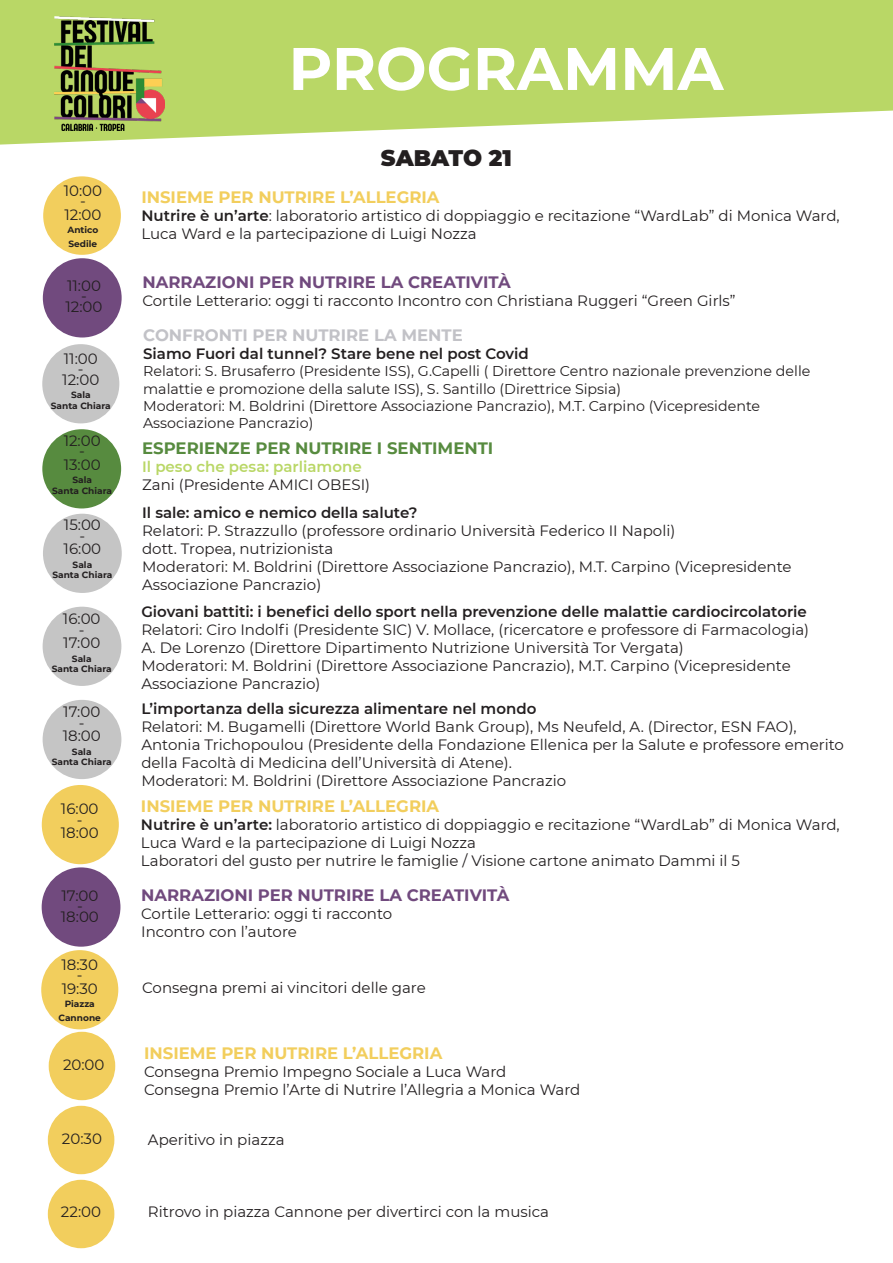
<style>
.page{position:relative;width:893px;height:1263px;background:#fff}
.page>*{position:absolute;margin:0;border:0;box-sizing:border-box;transform-origin:0 0}
.t1{font:700 60px "Montserrat";color:#fff}
.t2{font:900 22.5px "Montserrat";color:#231f20}
.t3{font:700 16.5px "Montserrat";color:#f2ce5d}
.t4{font:700 16.5px "Montserrat";color:#714a7e}
.t5{font:700 16.5px "Montserrat";color:#578b3f}
.t6{font:700 16.5px "Montserrat";color:#c2c2c7}
.t7{font:15px/18px "Montserrat";color:#231f20}
.t8{font:600 15px "Montserrat";color:#231f20}
.t9{font:600 15px "Montserrat";color:#b9d766}
.t10{font:14.25px/17.1px "Montserrat";color:#231f20}
.t11{font:700 9px "Montserrat";color:#231f20}
.s1{font-weight:600}
</style>
<div class="page">
<svg style="left:0;top:0;width:893px;height:145px;background:#c2dc7a"></svg>
<img style="left:54px;top:17px;width:110px;height:113px">
<div style="left:43px;top:176px;width:78px;height:79px;background:#f2ce5d;border-radius:50%"></div>
<div style="left:42px;top:344px;width:77px;height:79px;background:#c5c5c5;border-radius:50%"></div>
<div style="left:43px;top:514px;width:79px;height:79px;background:#c5c5c5;border-radius:50%"></div>
<div style="left:43px;top:607px;width:78px;height:79px;background:#c5c5c5;border-radius:50%"></div>
<div style="left:43px;top:700px;width:78px;height:79px;background:#c5c5c5;border-radius:50%"></div>
<div style="left:42px;top:867px;width:78px;height:80px;background:#714a7e;border-radius:50%"></div>
<div style="left:42px;top:785px;width:77px;height:79px;background:#f2ce5d;border-radius:50%"></div>
<div style="left:41px;top:950px;width:77px;height:79px;background:#f2ce5d;border-radius:50%"></div>
<div style="left:49px;top:1032px;width:66px;height:68px;background:#f2ce5d;border-radius:50%"></div>
<div style="left:48px;top:1106px;width:66px;height:68px;background:#f2ce5d;border-radius:50%"></div>
<div style="left:48px;top:1180px;width:66px;height:68px;background:#f2ce5d;border-radius:50%"></div>
<div style="left:43px;top:258px;width:79px;height:79px;background:#714a7e;border-radius:50%"></div>
<div style="left:42px;top:429px;width:79px;height:79px;background:#578b3f;border-radius:50%"></div>
<p class="t7" style="left:64px;top:181px;width:40px">10:00</p>
<p class="t7" style="left:80px;top:191px;width:7px">-</p>
<p class="t7" style="left:64px;top:205px;width:38px">12:00</p>
<p class="t11" style="left:67px;top:223px;width:32px">Antico</p>
<p class="t11" style="left:69px;top:237px;width:30px">Sedile</p>
<p class="t7" style="left:67px;top:276px;width:35px">11:00</p>
<p class="t7" style="left:81px;top:286px;width:7px">-</p>
<p class="t7" style="left:66px;top:297px;width:38px">12:00</p>
<p class="t7" style="left:64px;top:349px;width:35px">11:00</p>
<p class="t7" style="left:78px;top:359px;width:7px">-</p>
<p class="t7" style="left:62px;top:370px;width:38px">12:00</p>
<p class="t11" style="left:71px;top:389px;width:21px">Sala</p>
<p class="t11" style="left:51px;top:399px;width:61px">Santa Chiara</p>
<p class="t7" style="left:64px;top:431px;width:38px">12:00</p>
<p class="t7" style="left:79px;top:441px;width:7px">-</p>
<p class="t7" style="left:64px;top:455px;width:38px">13:00</p>
<p class="t11" style="left:72px;top:474px;width:21px">Sala</p>
<p class="t11" style="left:52px;top:484px;width:61px">Santa Chiara</p>
<p class="t7" style="left:64px;top:515px;width:38px">15:00</p>
<p class="t7" style="left:80px;top:526px;width:7px">-</p>
<p class="t7" style="left:64px;top:539px;width:39px">16:00</p>
<p class="t11" style="left:73px;top:558px;width:21px">Sala</p>
<p class="t11" style="left:52px;top:569px;width:61px">Santa Chiara</p>
<p class="t7" style="left:63px;top:609px;width:39px">16:00</p>
<p class="t7" style="left:79px;top:620px;width:7px">-</p>
<p class="t7" style="left:63px;top:633px;width:38px">17:00</p>
<p class="t11" style="left:72px;top:652px;width:21px">Sala</p>
<p class="t11" style="left:52px;top:662px;width:61px">Santa Chiara</p>
<p class="t7" style="left:63px;top:702px;width:38px">17:00</p>
<p class="t7" style="left:79px;top:713px;width:7px">-</p>
<p class="t7" style="left:63px;top:726px;width:40px">18:00</p>
<p class="t11" style="left:72px;top:745px;width:21px">Sala</p>
<p class="t11" style="left:52px;top:755px;width:61px">Santa Chiara</p>
<p class="t7" style="left:61px;top:799px;width:39px">16:00</p>
<p class="t7" style="left:77px;top:810px;width:7px">-</p>
<p class="t7" style="left:61px;top:823px;width:40px">18:00</p>
<p class="t7" style="left:61px;top:886px;width:38px">17:00</p>
<p class="t7" style="left:77px;top:896px;width:7px">-</p>
<p class="t7" style="left:61px;top:907px;width:40px">18:00</p>
<p class="t7" style="left:61px;top:955px;width:38px">18:30</p>
<p class="t7" style="left:77px;top:965px;width:7px">-</p>
<p class="t7" style="left:62px;top:979px;width:38px">19:30</p>
<p class="t11" style="left:65px;top:998px;width:32px">Piazza</p>
<p class="t11" style="left:59px;top:1011px;width:44px">Cannone</p>
<p class="t7" style="left:63px;top:1055px;width:43px">20:00</p>
<p class="t7" style="left:62px;top:1129px;width:41px">20:30</p>
<p class="t7" style="left:61px;top:1202px;width:42px">22:00</p>
<p class="t1" style="left:289px;top:25px;width:436px">PROGRAMMA</p>
<p class="t2" style="left:381px;top:141px;width:133px">SABATO 21</p>
<p class="t3" style="left:141px;top:185px;width:300px">INSIEME PER NUTRIRE L’ALLEGRIA</p>
<p class="t7" style="left:141px;top:206px;width:700px"><span class="s1">Nutrire è un’arte</span>: laboratorio artistico di doppiaggio e recitazione “WardLab” di Monica Ward,<br>Luca Ward e la partecipazione di Luigi Nozza</p>
<p class="t4" style="left:142px;top:271px;width:370px">NARRAZIONI PER NUTRIRE LA CREATIVITÀ</p>
<p class="t7" style="left:142px;top:292px;width:595px">Cortile Letterario: oggi ti racconto Incontro con Christiana Ruggeri “Green Girls”</p>
<p class="t6" style="left:143px;top:324px;width:321px">CONFRONTI PER NUTRIRE LA MENTE</p>
<p class="t8" style="left:143px;top:343px;width:387px">Siamo Fuori dal tunnel? Stare bene nel post Covid</p>
<p class="t10" style="left:143px;top:362px;width:669px">Relatori: S. Brusaferro (Presidente ISS), G.Capelli ( Direttore Centro nazionale prevenzione delle malattie e promozione della salute ISS), S. Santillo (Direttrice Sipsia)</p>
<p class="t10" style="left:143px;top:397px;width:618px">Moderatori: M. Boldrini (Direttore Associazione Pancrazio), M.T. Carpino (Vicepresidente</p>
<p class="t10" style="left:143px;top:414px;width:172px">Associazione Pancrazio)</p>
<p class="t5" style="left:142px;top:436px;width:353px">ESPERIENZE PER NUTRIRE I SENTIMENTI</p>
<p class="t9" style="left:142px;top:456px;width:221px">Il peso che pesa: parliamone</p>
<p class="t7" style="left:142px;top:475px;width:230px">Zani (Presidente AMICI OBESI)</p>
<p class="t8" style="left:142px;top:502px;width:277px">Il sale: amico e nemico della salute?</p>
<p class="t7" style="left:142px;top:521px;width:535px">Relatori: P. Strazzullo (professore ordinario Università Federico II Napoli)</p>
<p class="t7" style="left:142px;top:539px;width:193px">dott. Tropea, nutrizionista</p>
<p class="t7" style="left:142px;top:557px;width:651px">Moderatori: M. Boldrini (Direttore Associazione Pancrazio), M.T. Carpino (Vicepresidente<br>Associazione Pancrazio)</p>
<p class="t8" style="left:141px;top:601px;width:667px">Giovani battiti: i benefici dello sport nella prevenzione delle malattie cardiocircolatorie</p>
<p class="t7" style="left:141px;top:620px;width:669px">Relatori: Ciro Indolfi (Presidente SIC) V. Mollace, (ricercatore e professore di Farmacologia)</p>
<p class="t7" style="left:141px;top:638px;width:544px">A. De Lorenzo (Direttore Dipartimento Nutrizione Università Tor Vergata)</p>
<p class="t7" style="left:141px;top:656px;width:651px">Moderatori: M. Boldrini (Direttore Associazione Pancrazio), M.T. Carpino (Vicepresidente<br>Associazione Pancrazio)</p>
<p class="t8" style="left:141px;top:698px;width:397px">L’importanza della sicurezza alimentare nel mondo</p>
<p class="t7" style="left:141px;top:717px;width:704px">Relatori: M. Bugamelli (Direttore World Bank Group), Ms Neufeld, A. (Director, ESN FAO),<br>Antonia Trichopoulou (Presidente della Fondazione Ellenica per la Salute e professore emerito della Facoltà di Medicina dell’Università di Atene).</p>
<p class="t7" style="left:141px;top:771px;width:426px">Moderatori: M. Boldrini (Direttore Associazione Pancrazio</p>
<p class="t3" style="left:141px;top:794px;width:300px">INSIEME PER NUTRIRE L’ALLEGRIA</p>
<p class="t7" style="left:141px;top:815px;width:700px"><span class="s1">Nutrire è un’arte:</span> laboratorio artistico di doppiaggio e recitazione “WardLab” di Monica Ward,<br>Luca Ward e la partecipazione di Luigi Nozza</p>
<p class="t7" style="left:141px;top:851px;width:601px">Laboratori del gusto per nutrire le famiglie / Visione cartone animato Dammi il 5</p>
<p class="t4" style="left:141px;top:883px;width:370px">NARRAZIONI PER NUTRIRE LA CREATIVITÀ</p>
<p class="t7" style="left:141px;top:904px;width:253px">Cortile Letterario: oggi ti racconto</p>
<p class="t7" style="left:141px;top:922px;width:157px">Incontro con l’autore</p>
<p class="t7" style="left:142px;top:978px;width:285px">Consegna premi ai vincitori delle gare</p>
<p class="t3" style="left:144px;top:1041px;width:300px">INSIEME PER NUTRIRE L’ALLEGRIA</p>
<p class="t7" style="left:144px;top:1062px;width:364px">Consegna Premio Impegno Sociale a Luca Ward</p>
<p class="t7" style="left:144px;top:1080px;width:438px">Consegna Premio l’Arte di Nutrire l’Allegria a Monica Ward</p>
<p class="t7" style="left:148px;top:1130px;width:138px">Aperitivo in piazza</p>
<p class="t7" style="left:148px;top:1202px;width:403px">Ritrovo in piazza Cannone per divertirci con la musica</p>
</div>
